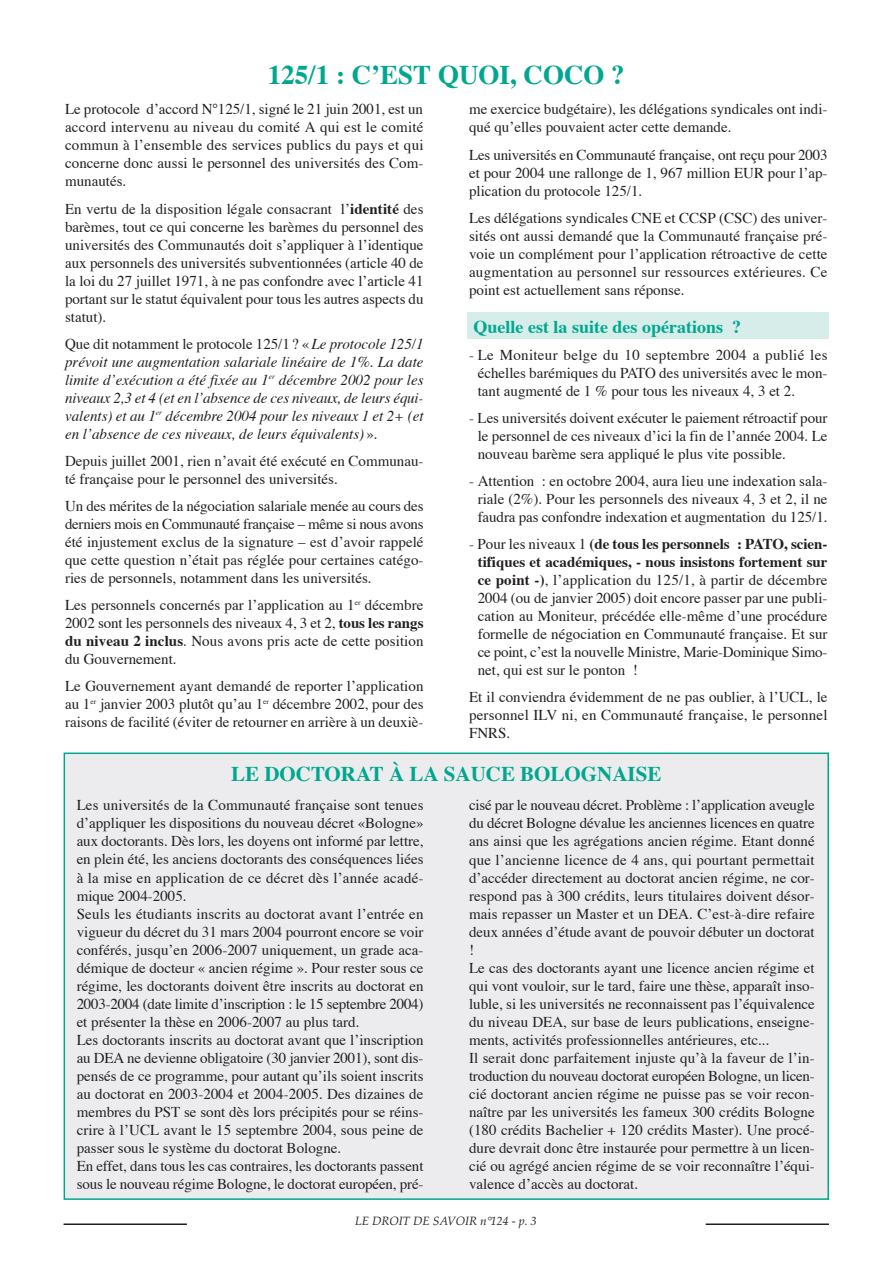
<style>
.page{position:relative;width:893px;height:1263px;background:#fff}
.page>*{position:absolute;margin:0;border:0;box-sizing:border-box;transform-origin:0 0}
.t1{font:700 27px "Times";color:#00a78f}
.t2{font:700 21px "Times";color:#00a78f}
.t3{font:700 18px "Times";color:#00a78f}
.t4{font:15px/18px "Times";color:#231f20;text-align:justify}
.t5{font:italic 15px/18px "Times";color:#231f20;text-align:justify}
.t6{font:italic 12px "Palatino";color:#231f20}
.s1{font-weight:700}
.s2{font-style:normal}
</style>
<div class="page">
<div style="left:64px;top:753px;width:764px;height:446px;background:#ececee"></div>
<div style="left:64px;top:752px;width:765px;height:448px;border:2px solid #00a78f"></div>
<div style="left:468px;top:313px;width:361px;height:26px;background:#d6ede9"></div>
<hr style="left:64px;top:1223px;width:123px;height:2px;background:#231f20">
<hr style="left:706px;top:1223px;width:123px;height:2px;background:#231f20">
<h1 class="t1" style="left:268px;top:64px;width:358px">125/1 : C’EST QUOI, COCO ?</h1>
<p class="t4" style="left:65px;top:102px;width:360px">Le protocole d’accord N°125/1, signé le 21 juin 2001, est un accord intervenu au niveau du comité A qui est le comité commun à l’ensemble des services publics du pays et qui concerne donc aussi le personnel des universités des Com&shy;munautés.</p>
<p class="t4" style="left:65px;top:201px;width:360px">En vertu de la disposition légale consacrant l’<span class="s1">identité</span> des barèmes, tout ce qui concerne les barèmes du personnel des universités des Communautés doit s’appliquer à l’identique aux personnels des universités subventionnées (article 40 de la loi du 27 juillet 1971, à ne pas confondre avec l’article 41 portant sur le statut équivalent pour tous les autres aspects du statut).</p>
<p class="t5" style="left:65px;top:336px;width:360px"><span class="s2">Que dit notamment le protocole 125/1 ? «</span> Le protocole 125/1 prévoit une augmentation salariale linéaire de 1%. La date limite d’exécution a été fixée au 1<sup>er</sup> décembre 2002 pour les niveaux 2,3 et 4 (et en l’absence de ces niveaux, de leurs équi&shy;valents) et au 1<sup>er</sup> décembre 2004 pour les niveaux 1 et 2+ (et en l’absence de ces niveaux, de leurs équivalents) <span class="s2">».</span></p>
<p class="t4" style="left:65px;top:453px;width:360px">Depuis juillet 2001, rien n’avait été exécuté en Communau&shy;té française pour le personnel des universités.</p>
<p class="t4" style="left:65px;top:498px;width:360px">Un des mérites de la négociation salariale menée au cours des derniers mois en Communauté française – même si nous avons été injustement exclus de la signature – est d’avoir rappelé que cette question n’était pas réglée pour certaines catégo&shy;ries de personnels, notamment dans les universités.</p>
<p class="t4" style="left:65px;top:597px;width:360px">Les personnels concernés par l’application au 1<sup>er</sup> décembre 2002 sont les personnels des niveaux 4, 3 et 2, <span class="s1">tous les rangs du niveau 2 inclus</span>. Nous avons pris acte de cette position du Gouvernement.</p>
<p class="t4" style="left:65px;top:678px;width:360px">Le Gouvernement ayant demandé de reporter l’application au 1<sup>er</sup> janvier 2003 plutôt qu’au 1<sup>er</sup> décembre 2002, pour des raisons de facilité (éviter de retourner en arrière à un deuxiè-</p>
<p class="t4" style="left:469px;top:102px;width:360px">me exercice budgétaire), les délégations syndicales ont indi&shy;qué qu’elles pouvaient acter cette demande.</p>
<p class="t4" style="left:469px;top:147px;width:360px">Les universités en Communauté française, ont reçu pour 2003 et pour 2004 une rallonge de 1, 967 million EUR pour l’ap&shy;plication du protocole 125/1.</p>
<p class="t4" style="left:469px;top:210px;width:360px">Les délégations syndicales CNE et CCSP (CSC) des univer&shy;sités ont aussi demandé que la Communauté française pré&shy;voie un complément pour l’application rétroactive de cette augmentation au personnel sur ressources extérieures. Ce point est actuellement sans réponse.</p>
<p class="t3" style="left:474px;top:319px;width:269px">Quelle est la suite des opérations ?</p>
<p class="t4" style="left:478px;top:347px;width:351px;text-indent:-9px">- Le Moniteur belge du 10 septembre 2004 a publié les échelles barémiques du PATO des universités avec le mon&shy;tant augmenté de 1 % pour tous les niveaux 4, 3 et 2.</p>
<p class="t4" style="left:478px;top:410px;width:351px;text-indent:-9px">- Les universités doivent exécuter le paiement rétroactif pour le personnel de ces niveaux d’ici la fin de l’année 2004. Le nouveau barème sera appliqué le plus vite possible.</p>
<p class="t4" style="left:469px;top:473px;width:360px;text-align:center">- Attention : en octobre 2004, aura lieu une indexation sala&shy;riale (2%). Pour les personnels des niveaux 4, 3 et 2, il ne faudra pas confondre indexation et augmentation du 125/1.</p>
<p class="t4" style="left:478px;top:536px;width:351px;text-indent:-9px">- Pour les niveaux 1 <span class="s1">(de tous les personnels : PATO, scien&shy;tifiques et académiques, - nous insistons fortement sur ce point -)</span>, l’application du 125/1, à partir de décembre 2004 (ou de janvier 2005) doit encore passer par une publi&shy;cation au Moniteur, précédée elle-même d’une procédure formelle de négociation en Communauté française. Et sur ce point, c’est la nouvelle Ministre, Marie-Dominique Simo&shy;net, qui est sur le ponton !</p>
<p class="t4" style="left:469px;top:689px;width:360px">Et il conviendra évidemment de ne pas oublier, à l’UCL, le personnel ILV ni, en Communauté française, le personnel FNRS.</p>
<h2 class="t2" style="left:231px;top:765px;width:432px">LE DOCTORAT À LA SAUCE BOLOGNAISE</h2>
<p class="t4" style="left:77px;top:798px;width:348px;text-align:left">Les universités de la Communauté française sont tenues d’appliquer les dispositions du nouveau décret «Bologne» aux doctorants. Dès lors, les doyens ont informé par lettre, en plein été, les anciens doctorants des conséquences liées à la mise en application de ce décret dès l’année acadé&shy;mique 2004-2005.<br>Seuls les étudiants inscrits au doctorat avant l’entrée en vigueur du décret du 31 mars 2004 pourront encore se voir conférés, jusqu’en 2006-2007 uniquement, un grade aca&shy;démique de docteur « ancien régime ». Pour rester sous ce régime, les doctorants doivent être inscrits au doctorat en 2003-2004 (date limite d’inscription : le 15 septembre 2004) et présenter la thèse en 2006-2007 au plus tard.<br>Les doctorants inscrits au doctorat avant que l’inscription au DEA ne devienne obligatoire (30 janvier 2001), sont dis&shy;pensés de ce programme, pour autant qu’ils soient inscrits au doctorat en 2003-2004 et 2004-2005. Des dizaines de membres du PST se sont dès lors précipités pour se réins&shy;crire à l’UCL avant le 15 septembre 2004, sous peine de passer sous le système du doctorat Bologne.<br>En effet, dans tous les cas contraires, les doctorants passent sous le nouveau régime Bologne, le doctorat européen, pré-</p>
<p class="t4" style="left:469px;top:798px;width:347px;text-align:left">cisé par le nouveau décret. Problème : l’application aveugle du décret Bologne dévalue les anciennes licences en quatre ans ainsi que les agrégations ancien régime. Etant donné que l’ancienne licence de 4 ans, qui pourtant permettait d’accéder directement au doctorat ancien régime, ne cor&shy;respond pas à 300 crédits, leurs titulaires doivent désor&shy;mais repasser un Master et un DEA. C’est-à-dire refaire deux années d’étude avant de pouvoir débuter un doctorat !<br>Le cas des doctorants ayant une licence ancien régime et qui vont vouloir, sur le tard, faire une thèse, apparaît inso&shy;luble, si les universités ne reconnaissent pas l’équivalence du niveau DEA, sur base de leurs publications, enseigne&shy;ments, activités professionnelles antérieures, etc...<br>Il serait donc parfaitement injuste qu’à la faveur de l’in&shy;troduction du nouveau doctorat européen Bologne, un licen&shy;cié doctorant ancien régime ne puisse pas se voir recon&shy;naître par les universités les fameux 300 crédits Bologne (180 crédits Bachelier + 120 crédits Master). Une procé&shy;dure devrait donc être instaurée pour permettre à un licen&shy;cié ou agrégé ancien régime de se voir reconnaître l’équi&shy;valence d’accès au doctorat.</p>
<p class="t6" style="left:355px;top:1217px;width:183px">LE DROIT DE SAVOIR n°124 - p. 3</p>
</div>
